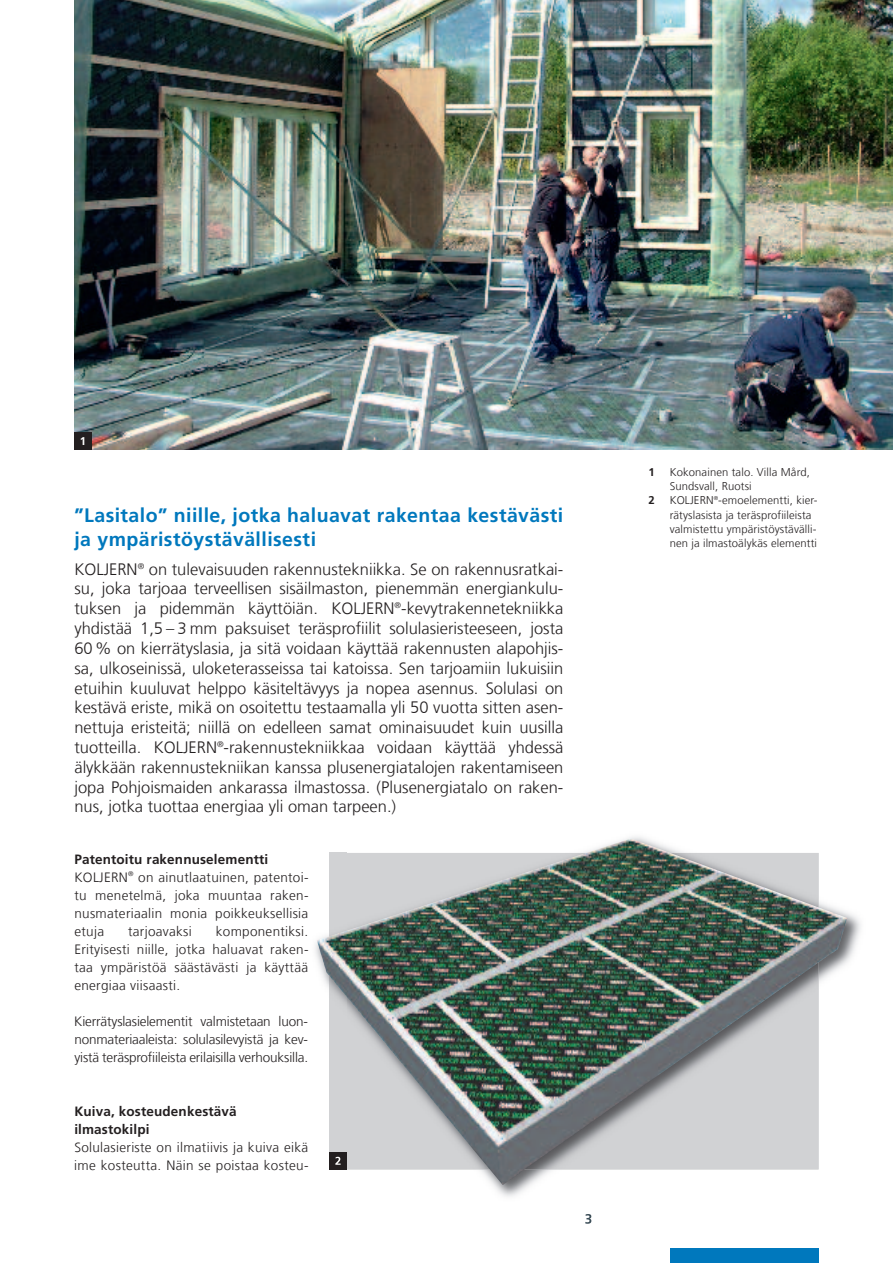
<style>
.page{position:relative;width:893px;height:1263px;background:#fff}
.page>*{position:absolute;margin:0;border:0;box-sizing:border-box;transform-origin:0 0}
.t1{font:700 19.5px/24px "Frutiger LT Com";letter-spacing:.02em;color:#0078bd}
.t2{font:300 16.5px/19.8px "Frutiger LT Com";color:#231f20;text-align:justify}
.t3{font:300 13.5px/18px "Frutiger LT Com";letter-spacing:.02em;color:#231f20}
.t4{font:700 13.5px/18px "Frutiger LT Com";letter-spacing:.01em;color:#231f20}
.t5{font:300 11.25px/14.2px "Frutiger LT Com";letter-spacing:.01em;color:#231f20}
.t6{font:700 11.25px "Frutiger LT Com";color:#231f20}
.t7{font:700 11.25px "Frutiger LT Com";color:#fff}
.s1{font-weight:700}
</style>
<div class="page">
<div style="left:670px;top:1248px;width:149px;height:15px;background:#0078bd"></div>
<img style="left:74px;top:0;width:819px;height:449px">
<div style="left:74px;top:432px;width:17px;height:17px;background:#231f20"></div>
<svg style="left:585px;top:1214px;width:6px;height:10px"></svg>
<img style="left:317px;top:838px;width:530px;height:347px">
<p class="t7" style="left:80px;top:436px;width:8px">1</p>
<p class="t1" style="left:74px;top:505px;width:490px">”Lasitalo” niille, jotka haluavat rakentaa kestävästi ja ympäristöystävällisesti</p>
<p class="t2" style="left:74px;top:561px;width:490px">KOLJERN<sup>®</sup> on tulevaisuuden rakennustekniikka. Se on rakennusratkai&shy;su, joka tarjoaa terveellisen sisäilmaston, pienemmän energiankulu&shy;tuksen ja pidemmän käyttöiän. KOLJERN<sup>®</sup>-kevytrakennetekniikka yhdistää 1,5 – 3 mm paksuiset teräsprofiilit solulasieristeeseen, josta 60% on kierrätyslasia, ja sitä voidaan käyttää rakennusten alapohjis&shy;sa, ulkoseinissä, uloketerasseissa tai katoissa. Sen tarjoamiin lukuisiin etuihin kuuluvat helppo käsiteltävyys ja nopea asennus. Solulasi on kestävä eriste, mikä on osoitettu testaamalla yli 50 vuotta sitten asen&shy;nettuja eristeitä; niillä on edelleen samat ominaisuudet kuin uusilla tuotteilla. KOLJERN<sup>®</sup>-rakennustekniikkaa voidaan käyttää yhdessä älykkään rakennustekniikan kanssa plusenergiatalojen rakentamiseen jopa Pohjoismaiden ankarassa ilmastossa. (Plusenergiatalo on raken&shy;nus, jotka tuottaa energiaa yli oman tarpeen.)</p>
<p class="t3" style="left:74px;top:851px;width:236px"><span class="s1">Patentoitu rakennuselementti<br></span>KOLJERN<sup>®</sup> on ainutlaatuinen, patentoi&shy;tu menetelmä, joka muuntaa raken&shy;nusmateriaalin monia poikkeuksellisia etuja</p>
<p class="t3" style="left:74px;top:923px;width:236px;text-align:justify;text-indent:141px">komponentiksi.<br>Erityisesti niille, jotka haluavat raken&shy;taa ympäristöä säästävästi ja käyttää energiaa viisaasti.</p>
<p class="t3" style="left:74px;top:1013px;width:235px;text-align:justify">Kierrätyslasielementit valmistetaan luon&shy;nonmateriaaleista: solulasilevyistä ja kev&shy;yistä teräsprofiileista erilaisilla verhouksilla.</p>
<p class="t3" style="left:128px;top:923px;width:65px">tarjoavaksi</p>
<p class="t4" style="left:74px;top:1103px;width:164px">Kuiva, kosteudenkestävä ilmastokilpi</p>
<p class="t3" style="left:74px;top:1139px;width:236px">Solulasieriste on ilmatiivis ja kuiva eikä ime kosteutta. Näin se poistaa kosteu-</p>
<p class="t6" style="left:648px;top:467px;width:8px">1</p>
<p class="t5" style="left:670px;top:466px;width:142px">Kokonainen talo. Villa Mård,<br>Sundsvall, Ruotsi</p>
<p class="t6" style="left:648px;top:496px;width:8px">2</p>
<p class="t5" style="left:670px;top:494px;width:149px">KOLJERN<sup>®</sup>-emoelementti, kier&shy;rätyslasista ja teräsprofiileista valmistettu ympäristöystävälli&shy;nen ja ilmastoälykäs elementti</p>
</div>
